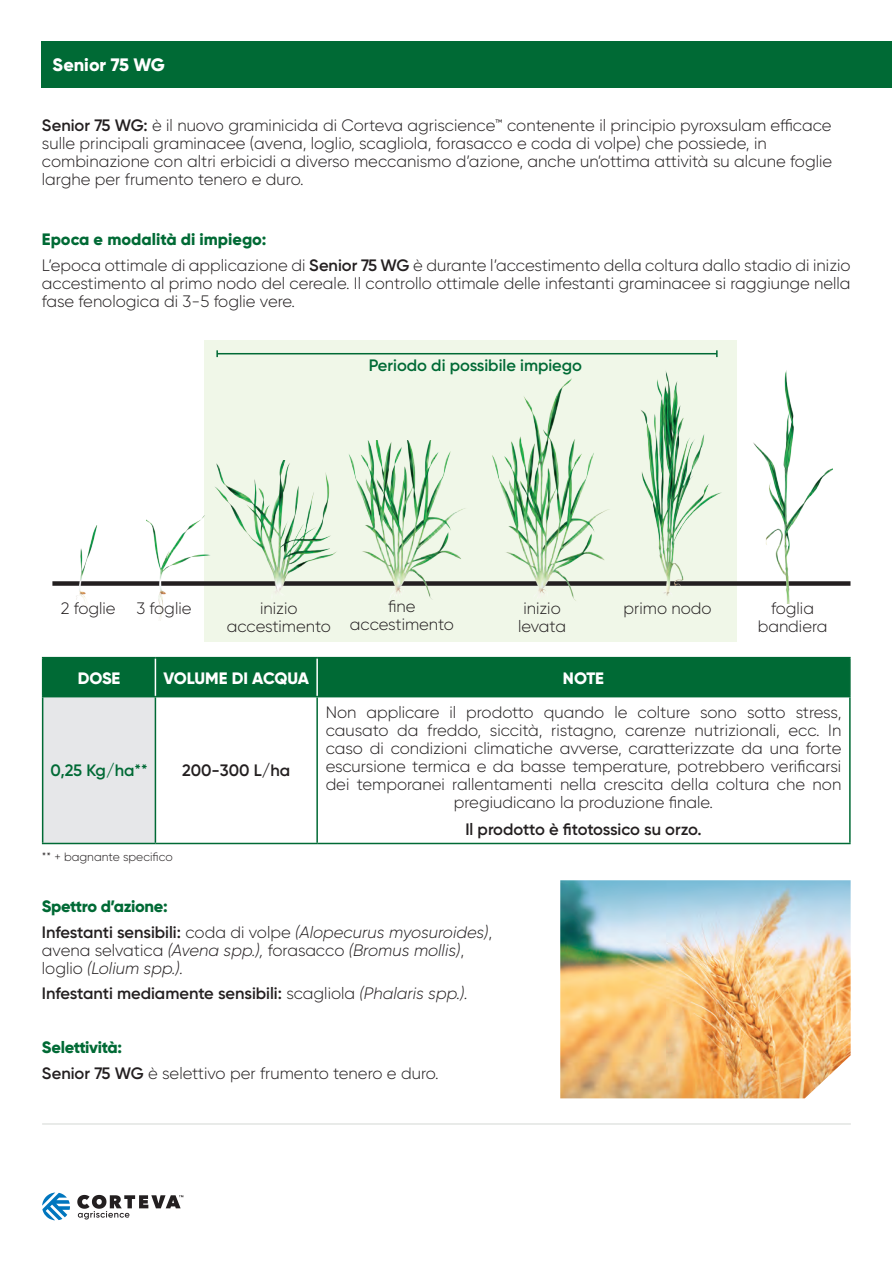
<style>
.page{position:relative;width:892px;height:1261px;background:#fff}
.page>*{position:absolute;margin:0;border:0;box-sizing:border-box;transform-origin:0 0}
.t1{font:800 18px "Gilroy";color:#fff}
.t2{font:300 16.5px/18px "Gilroy";color:#231f20;text-align:center}
.t3{font:italic 300 16.5px/25.5px "Gilroy";color:#231f20}
.t4{font:600 16.5px "Gilroy";color:#231f20}
.t5{font:600 16.5px "Gilroy";color:#006a35}
.t6{font:800 16.5px "Gilroy";letter-spacing:-.005em;color:#fff}
.t7{font:300 12px "Gilroy";color:#231f20}
.s1{font-weight:600}
.s2{font-weight:800;color:#006a35}
.s3{font-weight:800;font-style:normal;color:#006a35}
.s4{font-weight:600;font-style:normal}
.s5{font-style:normal}
.s6{font-weight:300}
.s7{font-weight:300;font-style:italic}
</style>
<div class="page">
<div style="left:42px;top:42px;width:849px;height:46px;background:#006a35"></div>
<hr style="left:42px;top:1122px;width:808px;height:2px;background:#e2e4e2">
<div style="left:204px;top:340px;width:532px;height:301px;background:#f0f7e8"></div>
<svg style="left:52px;top:581px;width:798px;height:4px"></svg>
<img style="left:146px;top:515px;width:62px;height:105px">
<img style="left:61px;top:525px;width:37px;height:87px">
<img style="left:349px;top:440px;width:124px;height:159px">
<img style="left:491px;top:378px;width:120px;height:223px">
<hr style="left:217px;top:353px;width:499px;height:1px;background:#006a35">
<svg style="left:216px;top:350px;width:2px;height:7px"></svg>
<img style="left:631px;top:371px;width:90px;height:225px">
<img style="left:208px;top:460px;width:141px;height:133px">
<img style="left:742px;top:370px;width:90px;height:233px">
<div style="left:43px;top:658px;width:805px;height:37px;background:#006a35"></div>
<div style="left:43px;top:696px;width:112px;height:147px;background:#e6e7e9"></div>
<hr style="left:155px;top:658px;width:1px;height:37px;background:#fff">
<hr style="left:316px;top:658px;width:2px;height:37px;background:#fff">
<hr style="left:42px;top:695px;width:113px;height:2px;background:#006a35">
<hr style="left:42px;top:697px;width:1px;height:145px;background:#006a35">
<hr style="left:155px;top:695px;width:162px;height:2px;background:#006a35">
<hr style="left:155px;top:697px;width:1px;height:145px;background:#006a35">
<hr style="left:317px;top:695px;width:533px;height:2px;background:#006a35">
<hr style="left:316px;top:697px;width:2px;height:145px;background:#006a35">
<hr style="left:848px;top:697px;width:2px;height:145px;background:#006a35">
<hr style="left:42px;top:842px;width:113px;height:2px;background:#006a35">
<hr style="left:155px;top:842px;width:162px;height:2px;background:#006a35">
<hr style="left:317px;top:842px;width:533px;height:2px;background:#006a35">
<hr style="left:42px;top:656px;width:113px;height:2px;background:#006a35">
<hr style="left:42px;top:658px;width:1px;height:37px;background:#006a35">
<hr style="left:155px;top:656px;width:162px;height:2px;background:#006a35">
<hr style="left:317px;top:656px;width:533px;height:2px;background:#006a35">
<hr style="left:848px;top:658px;width:2px;height:37px;background:#006a35">
<img style="left:560px;top:880px;width:290px;height:218px">
<svg style="left:42px;top:1192px;width:28px;height:27px"></svg>
<svg style="left:77px;top:1194px;width:106px;height:25px"></svg>
<p class="t1" style="left:52px;top:54px;width:114px">Senior 75 WG</p>
<p class="t2" style="left:42px;top:116px;width:791px;text-align:left"><span class="s1">Senior 75 WG:</span> è il nuovo graminicida di Corteva agriscience™ contenente il principio pyroxsulam efficace sulle principali graminacee (avena, loglio, scagliola, forasacco e coda di volpe) che possiede, in combinazione con altri erbicidi a diverso meccanismo d’azione, anche un’ottima attività su alcune foglie larghe per frumento tenero e duro.</p>
<p class="t2" style="left:42px;top:226px;width:809px;line-height:25.5px;text-align:left"><span class="s2">Epoca e modalità di impiego:<br></span>L’epoca ottimale di applicazione di <span class="s1">Senior 75 WG</span> è durante l’accestimento della coltura dallo stadio di inizio</p>
<p class="t2" style="left:42px;top:273px;width:809px;text-align:left">accestimento al primo nodo del cereale. Il controllo ottimale delle infestanti graminacee si raggiunge nella fase fenologica di 3-5 foglie vere.</p>
<p class="t5" style="left:368px;top:355px;width:215px">Periodo di possibile impiego</p>
<p class="t2" style="left:61px;top:599px;width:56px">2 foglie</p>
<p class="t2" style="left:136px;top:599px;width:56px">3 foglie</p>
<p class="t2" style="left:349px;top:596px;width:106px">fine accestimento</p>
<p class="t2" style="left:226px;top:598px;width:106px">inizio accestimento</p>
<p class="t2" style="left:518px;top:599px;width:49px">inizio levata</p>
<p class="t2" style="left:623px;top:599px;width:89px">primo nodo</p>
<p class="t2" style="left:757px;top:599px;width:71px">foglia bandiera</p>
<p class="t6" style="left:78px;top:667px;width:44px">DOSE</p>
<p class="t6" style="left:163px;top:667px;width:147px">VOLUME DI ACQUA</p>
<p class="t6" style="left:562px;top:667px;width:43px">NOTE</p>
<p class="t5" style="left:50px;top:760px;width:99px">0,25 Kg/ha**</p>
<p class="t4" style="left:182px;top:760px;width:110px">200-300 L/ha</p>
<p class="t7" style="left:42px;top:849px;width:132px">** + bagnante specifico</p>
<p class="t2" style="left:325px;top:703px;width:517px">Non applicare il prodotto quando le colture sono sotto stress, causato da freddo, siccità, ristagno, carenze nutrizionali, ecc. In caso di condizioni climatiche avverse, caratterizzate da una forte escursione termica e da basse temperature, potrebbero verificarsi dei temporanei rallentamenti nella crescita della coltura che non pregiudicano la produzione finale.</p>
<p class="t4" style="left:465px;top:818px;width:237px">Il prodotto è fitotossico su orzo.</p>
<p class="t3" style="left:42px;top:893px;width:451px"><span class="s3">Spettro d’azione:<br></span><span class="s4">Infestanti sensibili:</span> <span class="s5">coda di volpe</span> (Alopecurus myosuroides)<span class="s5">,</span></p>
<p class="t3" style="left:42px;top:940px;width:423px;line-height:18px"><span class="s5">avena selvatica</span> (Avena spp.), <span class="s5">forasacco</span> (Bromus mollis)<span class="s5">, loglio</span> (Lolium spp.).</p>
<p class="t4" style="left:42px;top:982px;width:427px">Infestanti mediamente sensibili: <span class="s6">scagliola</span> <span class="s7">(Phalaris spp.).</span></p>
<p class="t2" style="left:42px;top:1034px;width:398px;line-height:25.5px;text-align:left"><span class="s2">Selettività:<br></span><span class="s1">Senior 75 WG</span> è selettivo per frumento tenero e duro.</p>
</div>
